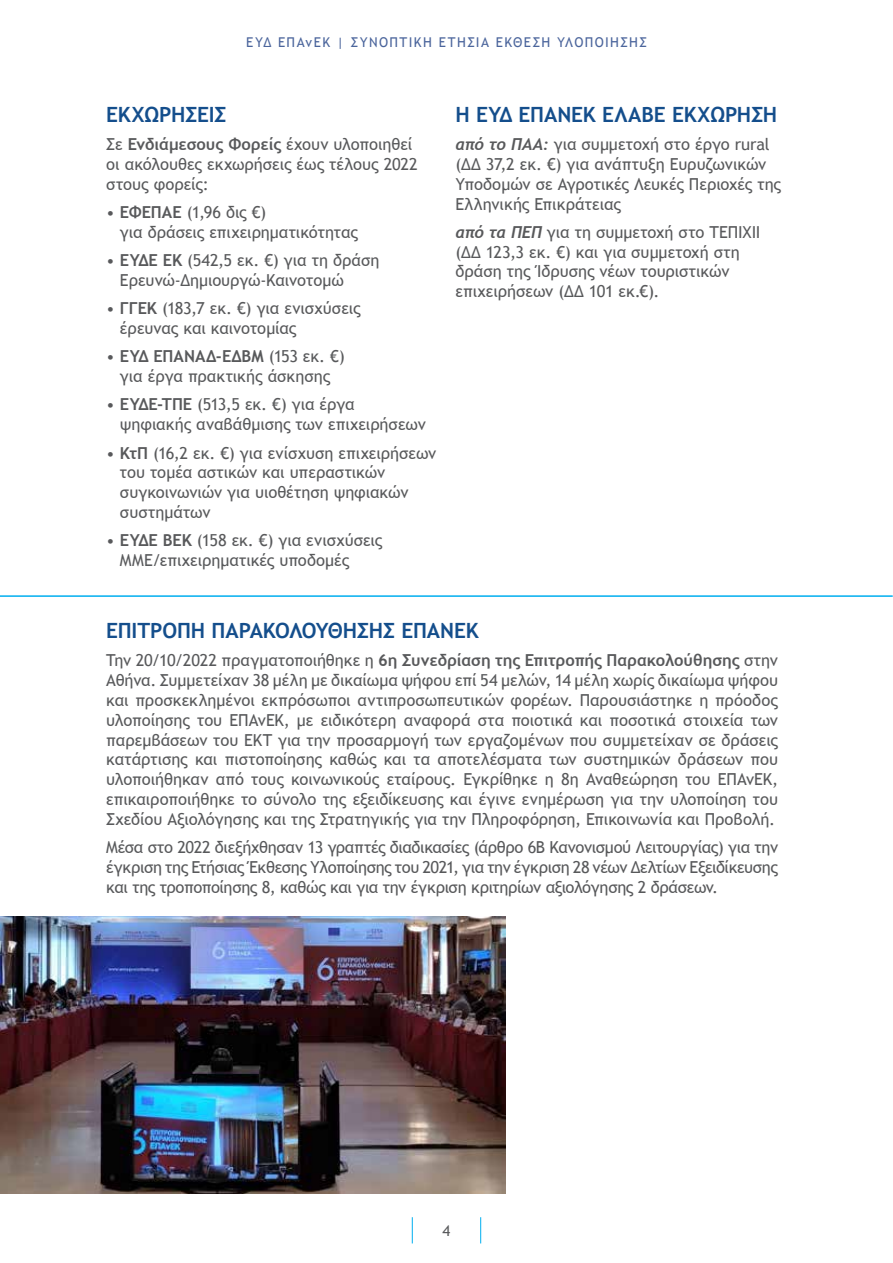
<style>
.page{position:relative;width:893px;height:1263px;background:#fff}
.page>*{position:absolute;margin:0;border:0;box-sizing:border-box;transform-origin:0 0}
.t1{font:700 21px "Trebuchet MS";letter-spacing:-.015em;color:#144e8c}
.t2{font:16.5px/19.8px "Trebuchet MS";letter-spacing:-.005em;color:#58595b}
.t3{font:15px "Trebuchet MS";color:#58595b}
.t4{font:13.5px "Trebuchet MS";letter-spacing:.105em;color:#4b659c}
.s1{font-weight:700}
.s2{font-family:"Trebuchet";font-weight:700;font-style:italic}
</style>
<div class="page">
<svg style="left:412px;top:1217px;width:1px;height:26px"></svg>
<svg style="left:480px;top:1217px;width:1px;height:26px"></svg>
<img style="left:0;top:916px;width:505px;height:277px">
<hr style="left:0;top:595px;width:892px;height:2px;background:#00aeef">
<p class="t4" style="left:246px;top:34px;width:402px">ΕΥΔ ΕΠΑνΕΚ | ΣΥΝΟΠΤΙΚΗ ΕΤΗΣΙΑ ΕΚΘΕΣΗ ΥΛΟΠΟΙΗΣΗΣ</p>
<p class="t1" style="left:106px;top:101px;width:122px">ΕΚΧΩΡΉΣΕΙΣ</p>
<p class="t2" style="left:106px;top:135px;width:313px">Σε <span class="s1">Ενδιάμεσους Φορείς</span> έχουν υλοποιηθεί οι ακόλουθες εκχωρήσεις έως τέλους 2022 στους φορείς:</p>
<p class="t2" style="left:120px;top:202px;width:240px;text-indent:-14px">• <span class="s1">ΕΦΕΠΑΕ</span> (1,96 δις €)<br>για δράσεις επιχειρηματικότητας</p>
<p class="t2" style="left:120px;top:251px;width:261px;text-indent:-14px">• <span class="s1">ΕΥΔΕ ΕΚ</span> (542,5 εκ. €) για τη δράση<br>Ερευνώ-Δημιουργώ-Καινοτομώ</p>
<p class="t2" style="left:120px;top:299px;width:242px;text-indent:-14px">• <span class="s1">ΓΓΕΚ</span> (183,7 εκ. €) για ενισχύσεις έρευνας και καινοτομίας</p>
<p class="t2" style="left:106px;top:347px;width:240px;text-align:center">• <span class="s1">ΕΥΔ ΕΠΑΝΑΔ-ΕΔΒΜ</span> (153 εκ. €) για έργα πρακτικής άσκησης</p>
<p class="t2" style="left:120px;top:395px;width:308px;text-indent:-14px">• <span class="s1">ΕΥΔΕ-ΤΠΕ</span> (513,5 εκ. €) για έργα ψηφιακής αναβάθμισης των επιχειρήσεων</p>
<p class="t2" style="left:120px;top:443px;width:318px;text-indent:-14px">• <span class="s1">ΚτΠ</span> (16,2 εκ. €) για ενίσχυση επιχειρήσεων του τομέα αστικών και υπεραστικών συγκοινωνιών για υιοθέτηση ψηφιακών συστημάτων</p>
<p class="t2" style="left:120px;top:531px;width:264px;text-indent:-14px">• <span class="s1">ΕΥΔΕ ΒΕΚ</span> (158 εκ. €) για ενισχύσεις<br>ΜΜΕ/επιχειρηματικές υποδομές</p>
<p class="t1" style="left:455px;top:101px;width:320px">Η ΕΥΔ ΕΠΑΝΕΚ ΈΛΑΒΕ ΕΚΧΏΡΗΣΗ</p>
<p class="t2" style="left:455px;top:135px;width:327px"><span class="s2">από το ΠΑΑ:</span> για συμμετοχή στο έργο rural (ΔΔ 37,2 εκ. €) για ανάπτυξη Ευρυζωνικών Υποδομών σε Αγροτικές Λευκές Περιοχές της Ελληνικής Επικράτειας</p>
<p class="t2" style="left:455px;top:222px;width:306px"><span class="s2">από τα ΠΕΠ</span> για τη συμμετοχή στο ΤΕΠΙΧΙΙ (ΔΔ 123,3 εκ. €) και για συμμετοχή στη δράση της Ίδρυσης νέων τουριστικών επιχειρήσεων (ΔΔ 101 εκ.€).</p>
<p class="t1" style="left:106px;top:617px;width:374px">ΕΠΙΤΡΟΠΉ ΠΑΡΑΚΟΛΟΎΘΗΣΗΣ ΕΠΑΝΕΚ</p>
<p class="t2" style="left:106px;top:651px;width:673px;text-align:justify">Την 20/10/2022 πραγματοποιήθηκε η <span class="s1">6η Συνεδρίαση της Επιτροπής Παρακολούθησης</span> στην Αθήνα. Συμμετείχαν 38 μέλη με δικαίωμα ψήφου επί 54 μελών, 14 μέλη χωρίς δικαίωμα ψήφου και προσκεκλημένοι εκπρόσωποι αντιπροσωπευτικών φορέων. Παρουσιάστηκε η πρόοδος υλοποίησης του ΕΠΑνΕΚ, με ειδικότερη αναφορά στα ποιοτικά και ποσοτικά στοιχεία των παρεμβάσεων του ΕΚΤ για την προσαρμογή των εργαζομένων που συμμετείχαν σε δράσεις κατάρτισης και πιστοποίησης καθώς και τα αποτελέσματα των συστημικών δράσεων που υλοποιήθηκαν από τους κοινωνικούς εταίρους. Εγκρίθηκε η 8η Αναθεώρηση του ΕΠΑνΕΚ, επικαιροποιήθηκε το σύνολο της εξειδίκευσης και έγινε ενημέρωση για την υλοποίηση του Σχεδίου Αξιολόγησης και της Στρατηγικής για την Πληροφόρηση, Επικοινωνία και Προβολή.</p>
<p class="t2" style="left:106px;top:837px;width:673px;text-align:justify">Μέσα στο 2022 διεξήχθησαν 13 γραπτές διαδικασίες (άρθρο 6Β Κανονισμού Λειτουργίας) για την έγκριση της Ετήσιας Έκθεσης Υλοποίησης του 2021, για την έγκριση 28 νέων Δελτίων Εξειδίκευσης και της τροποποίησης 8, καθώς και για την έγκριση κριτηρίων αξιολόγησης 2 δράσεων.</p>
<p class="t3" style="left:443px;top:1221px;width:9px">4</p>
</div>
